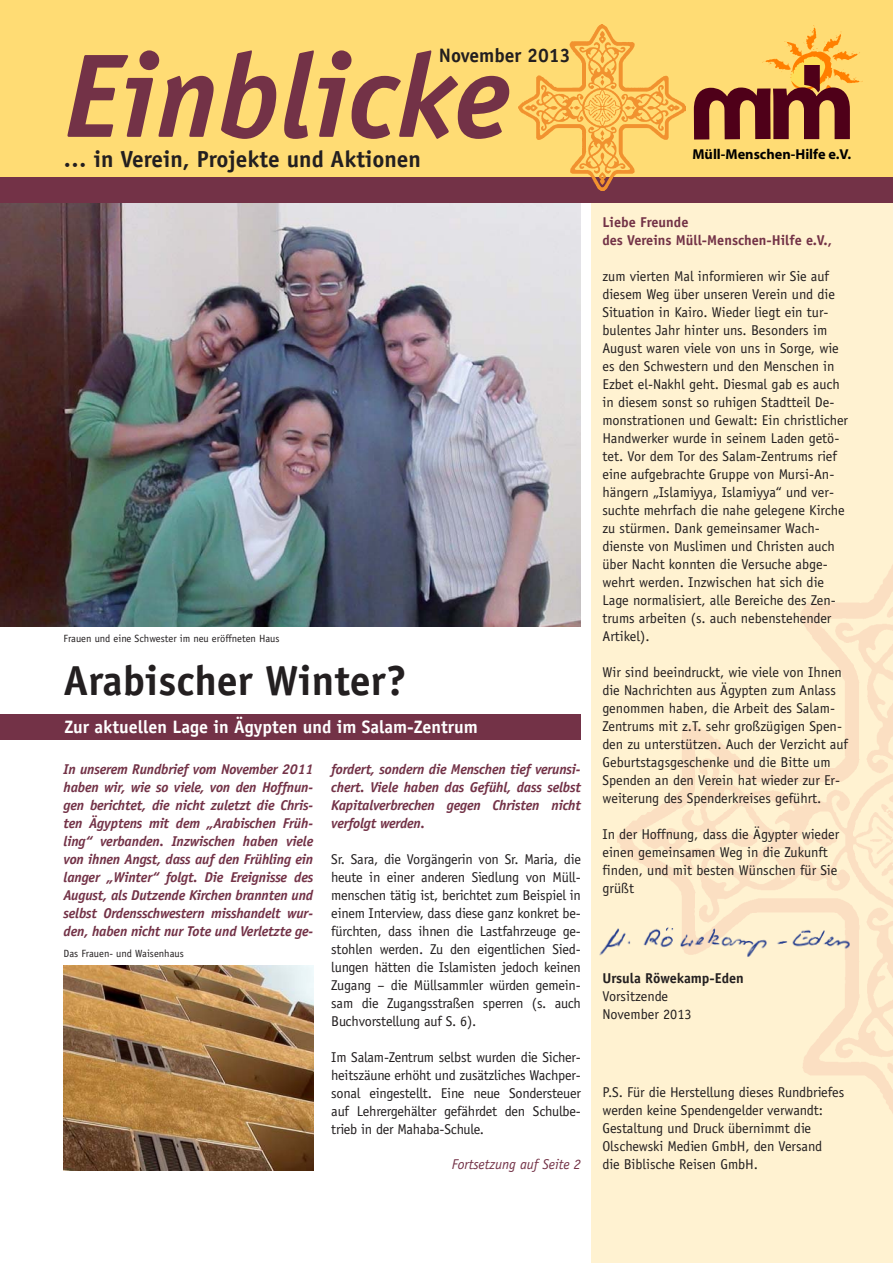
<style>
.page{position:relative;width:893px;height:1263px;background:#fff}
.page>*{position:absolute;margin:0;border:0;box-sizing:border-box;transform-origin:0 0}
.t1{font:italic 700 119.4px "Officina Sans";color:#733247}
.t2{font:700 103.2px "Myriad";color:#4f0019}
.t3{font:700 42px "Officina Sans";color:#231f20}
.t4{font:700 23.25px "Officina Sans";color:#231f20}
.t5{font:700 19.5px "Officina Sans";color:#231f20}
.t6{font:700 18px "Officina Sans";color:#fff}
.t7{font:700 14.4px "Myriad";color:#000}
.t8{font:14.25px/18px "Officina Sans";color:#231f20}
.t9{font:italic 700 14.25px/18px "Officina Sans";letter-spacing:-.015em;color:#733247;text-align:justify}
.t10{font:700 14.25px/18px "Officina Sans";color:#733247}
.t11{font:italic 14.25px "Officina Sans";letter-spacing:-.005em;color:#733247}
.t12{font:700 14.25px "Officina Sans";color:#231f20}
.t13{font:10.5px "Officina Sans";color:#231f20}
</style>
<div class="page">
<div style="left:591px;top:0;width:301px;height:1263px;background:#fff2d1"></div>
<img style="left:0;top:203px;width:581px;height:424px">
<div style="left:0;top:715px;width:581px;height:25px;background:#733247"></div>
<img style="left:599px;top:919px;width:258px;height:46px">
<div style="left:0;top:0;width:892px;height:184px;background:#ffdc74"></div>
<div style="left:0;top:177px;width:892px;height:26px;background:#733247"></div>
<img style="left:518px;top:24px;width:167px;height:167px">
<img style="left:64px;top:966px;width:249px;height:204px">
<svg style="left:762px;top:25px;width:101px;height:78px"></svg>
<h3 class="t5" style="left:439px;top:48px;width:133px">November 2013</h3>
<h1 class="t1" style="left:64px;top:50px;width:448px">Einblicke</h1>
<h3 class="t4" style="left:64px;top:150px;width:359px">… in Verein, Projekte und Aktionen</h3>
<p class="t13" style="left:64px;top:634px;width:217px">Frauen und eine Schwester im neu eröffneten Haus</p>
<h3 class="t3" style="left:64px;top:665px;width:344px">Arabischer Winter?</h3>
<p class="t6" style="left:64px;top:720px;width:415px">Zur aktuellen Lage in Ägypten und im Salam-Zentrum</p>
<p class="t9" style="left:64px;top:761px;width:251px">In unserem Rundbrief vom November 2011 haben wir, wie so viele, von den Hoff nun - gen berichtet, die nicht zuletzt die Chris - ten Ägyptens mit dem „Arabischen Früh - ling“ verbanden. Inzwischen haben viele von ihnen Angst, dass auf den Frühling ein langer „Winter“ folgt. Die Ereignisse des August, als Dutzende Kirchen brannten und selbst Ordensschwestern misshandelt wur&shy;den, haben nicht nur Tote und Verletzte ge-</p>
<p class="t9" style="left:331px;top:761px;width:251px">fordert, sondern die Menschen tief verunsi&shy;chert. Viele haben das Gefühl, dass selbst Kapitalverbrechen gegen Christen nicht ver folgt werden.</p>
<p class="t8" style="left:331px;top:851px;width:251px;text-align:justify">Sr. Sara, die Vorgängerin von Sr. Maria, die heute in einer anderen Siedlung von Müll - menschen tätig ist, berichtet zum Beispiel in einem Interview, dass diese ganz konkret be&shy;fürchten, dass ihnen die Lastfahrzeuge ge&shy;stohlen werden. Zu den eigentlichen Sied - lungen hätten die Islamisten jedoch keinen Zugang – die Müllsammler würden gemein&shy;sam die Zugangsstraßen sperren (s. auch Buch vorstellung auf S. 6).</p>
<p class="t8" style="left:331px;top:1049px;width:251px;text-align:justify">Im Salam-Zentrum selbst wurden die Sicher - heitszäune erhöht und zusätzliches Wachper - so nal eingestellt. Eine neue Sondersteuer auf Lehrergehälter gefährdet den Schulbe - trieb in der Mahaba-Schule.</p>
<p class="t13" style="left:64px;top:949px;width:122px">Das Frauen- und Waisenhaus</p>
<p class="t11" style="left:452px;top:1159px;width:131px">Fortsetzung auf Seite 2</p>
<h2 class="t2" style="left:767px;top:66px;width:90px">m</h2>
<p class="t7" style="left:692px;top:149px;width:160px">Müll-Menschen-Hilfe e.V.</p>
<p class="t10" style="left:602px;top:215px;width:231px">Liebe Freunde<br>des Vereins Müll-Menschen-Hilfe e.V.,</p>
<p class="t8" style="left:602px;top:269px;width:247px">zum vierten Mal informieren wir Sie auf diesem Weg über unseren Verein und die Situation in Kairo. Wieder liegt ein tur&shy;bulentes Jahr hinter uns. Besonders im August waren viele von uns in Sorge, wie es den Schwestern und den Menschen in Ezbet el-Nakhl geht. Diesmal gab es auch in diesem sonst so ruhigen Stadtteil De&shy;monstrationen und Gewalt: Ein christlicher Handwerker wurde in seinem Laden getö&shy;tet. Vor dem Tor des Salam-Zentrums rief eine aufgebrachte Gruppe von Mursi-An&shy;hängern „Islamiyya, Islamiyya“ und ver&shy;suchte mehrfach die nahe gelegene Kirche zu stürmen. Dank gemeinsamer Wach&shy;dienste von Muslimen und Christen auch über Nacht konnten die Versuche abge&shy;wehrt werden. Inzwischen hat sich die Lage normalisiert, alle Bereiche des Zen&shy;trums arbeiten (s. auch nebenstehender Artikel).</p>
<p class="t8" style="left:602px;top:665px;width:247px">Wir sind beeindruckt, wie viele von Ihnen die Nachrichten aus Ägypten zum Anlass genommen haben, die Arbeit des Salam-Zentrums mit z.T. sehr großzügigen Spen&shy;den zu unterstützen. Auch der Verzicht auf Geburtstagsgeschenke und die Bitte um Spenden an den Verein hat wieder zur Er&shy;weiterung des Spenderkreises geführt.</p>
<p class="t8" style="left:602px;top:827px;width:238px">In der Hoffnung, dass die Ägypter wieder einen gemeinsamen Weg in die Zukunft finden, und mit besten Wünschen für Sie grüßt</p>
<p class="t12" style="left:602px;top:973px;width:143px">Ursula Röwekamp-Eden</p>
<p class="t8" style="left:602px;top:989px;width:91px">Vorsitzende<br>November 2013</p>
<p class="t8" style="left:602px;top:1085px;width:243px">P.S. Für die Herstellung dieses Rundbriefes werden keine Spendengelder verwandt:<br>Gestaltung und Druck übernimmt die Olschewski Medien GmbH, den Versand<br>die Biblische Reisen GmbH.</p>
</div>
